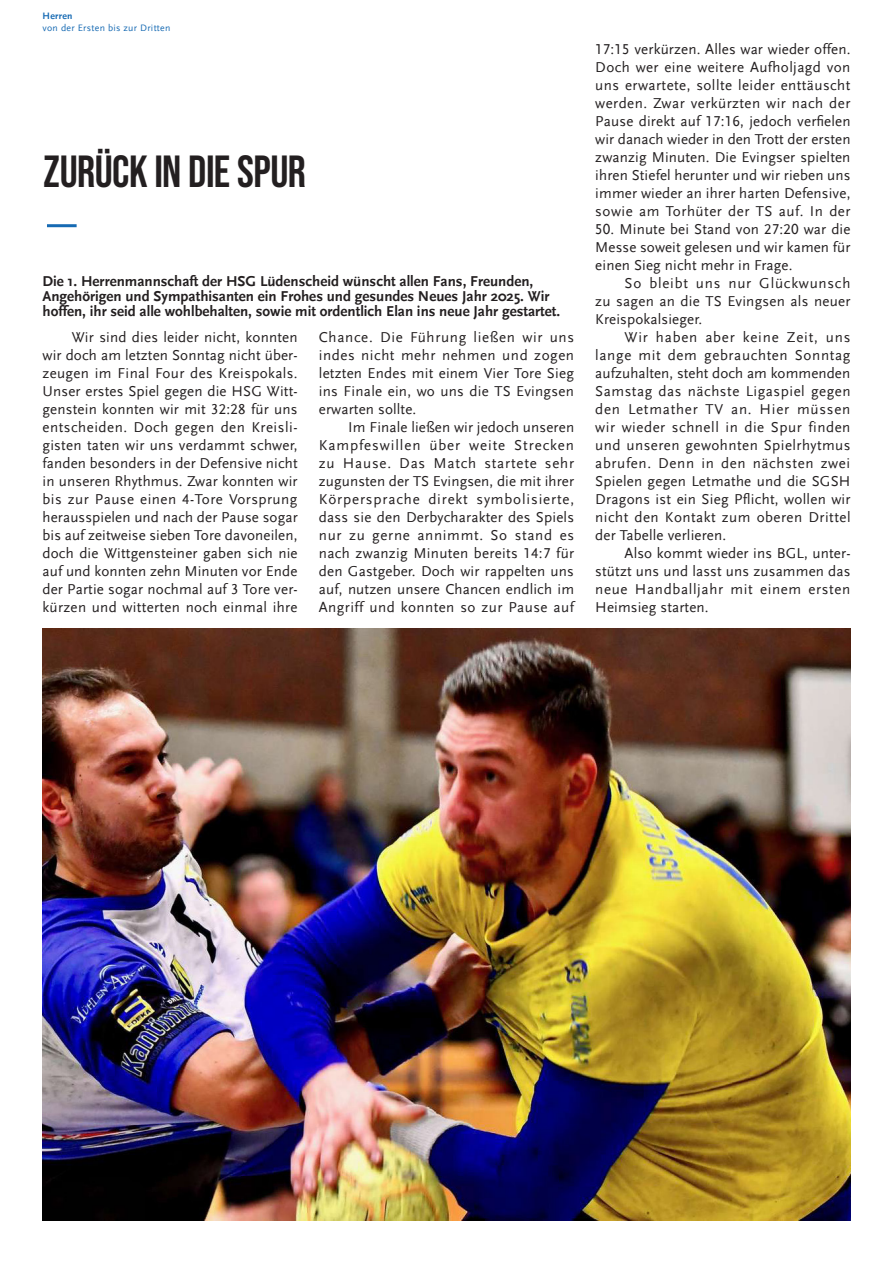
<style>
.page{position:relative;width:893px;height:1263px;background:#fff}
.page>*{position:absolute;margin:0;border:0;box-sizing:border-box;transform-origin:0 0}
.t1{font:45px "Bebas Neue";letter-spacing:-.01em;color:#231f20}
.Copy{font:15px/18px "Scala Sans Regular LF";letter-spacing:.015em;color:#231f20;text-align:justify}
.t2{font:700 15px/15px "Scala Sans";color:#231f20}
.t3{font:9.75px "Scala Sans Regular LF";letter-spacing:.03em;color:#166ab3}
.t4{font:700 9.75px "Scala Sans";letter-spacing:.03em;color:#166ab3}
</style>
<div class="page">
<hr style="left:47px;top:224px;width:30px;height:3px;background:#166ab3">
<img style="left:43px;top:629px;width:807px;height:591px">
<p class="t4" style="left:43px;top:10px;width:31px">Herren</p>
<p class="t3" style="left:43px;top:22px;width:129px">von der Ersten bis zur Dritten</p>
<p class="t1" style="left:44px;top:146px;width:264px">ZURÜCK IN DIE SPUR</p>
<p class="t2" style="left:43px;top:274px;width:519px">Die 1. Herrenmannschaft der HSG Lüdenscheid wünscht allen Fans, Freunden,<br>Angehörigen und Sympathisanten ein Frohes und gesundes Neues Jahr 2025. Wir hoffen, ihr seid alle wohlbehalten, sowie mit ordentlich Elan ins neue Jahr gestartet.</p>
<p class="Copy" style="left:43px;top:328px;width:257px;text-indent:29px">Wir sind dies leider nicht, konnten wir doch am letzten Sonntag nicht über&shy;zeugen im Final Four des Kreispokals.<br>Unser erstes Spiel gegen die HSG Witt&shy;genstein konnten wir mit 32:28 für uns entscheiden. Doch gegen den Kreisli&shy;gisten taten wir uns verdammt schwer, fanden besonders in der Defensive nicht in unseren Rhythmus. Zwar konnten wir bis zur Pause einen 4-Tore Vorsprung herausspielen und nach der Pause sogar bis auf zeitweise sieben Tore davoneilen, doch die Wittgensteiner gaben sich nie auf und konnten zehn Minuten vor Ende der Partie sogar nochmal auf 3 Tore ver&shy;kürzen und witterten noch einmal ihre</p>
<p class="Copy" style="left:319px;top:328px;width:257px">Chance. Die Führung ließen wir uns indes nicht mehr nehmen und zogen letzten Endes mit einem Vier Tore Sieg ins Finale ein, wo uns die TS Evingsen erwarten sollte.</p>
<p class="Copy" style="left:319px;top:418px;width:257px;text-indent:29px">Im Finale ließen wir jedoch unseren Kampfeswillen über weite Strecken zu Hause. Das Match startete sehr zugunsten der TS Evingsen, die mit ihrer Körpersprache direkt symbolisierte, dass sie den Derbycharakter des Spiels nur zu gerne annimmt. So stand es nach zwanzig Minuten bereits 14:7 für den Gastgeber. Doch wir rappelten uns auf, nutzen unsere Chancen endlich im Angriff und konnten so zur Pause auf</p>
<p class="Copy" style="left:595px;top:40px;width:257px">17:15 verkürzen. Alles war wieder offen.<br>Doch wer eine weitere Aufholjagd von uns erwartete, sollte leider enttäuscht werden. Zwar verkürzten wir nach der Pause direkt auf 17:16, jedoch verfielen wir danach wieder in den Trott der ersten zwanzig Minuten. Die Evingser spielten ihren Stiefel herunter und wir rieben uns immer wieder an ihrer harten Defensive, sowie am Torhüter der TS auf. In der</p>
<p class="Copy" style="left:595px;top:220px;width:257px">50. Minute bei Stand von 27:20 war die Messe soweit gelesen und wir kamen für einen Sieg nicht mehr in Frage.</p>
<p class="Copy" style="left:595px;top:274px;width:257px;text-indent:29px">So bleibt uns nur Glückwunsch zu sagen an die TS Evingsen als neuer Kreispokalsieger.</p>
<p class="Copy" style="left:595px;top:328px;width:257px;text-indent:29px">Wir haben aber keine Zeit, uns lange mit dem gebrauchten Sonntag aufzuhalten, steht doch am kommenden Samstag das nächste Ligaspiel gegen den Letmather TV an. Hier müssen wir wieder schnell in die Spur finden und unseren gewohnten Spielrhytmus abrufen. Denn in den nächsten zwei Spielen gegen Letmathe und die SGSH Dragons ist ein Sieg Pflicht, wollen wir nicht den Kontakt zum oberen Drittel der Tabelle verlieren.</p>
<p class="Copy" style="left:595px;top:544px;width:257px;text-indent:29px">Also kommt wieder ins BGL, unter&shy;stützt uns und lasst uns zusammen das neue Handballjahr mit einem ersten Heimsieg starten.</p>
</div>
